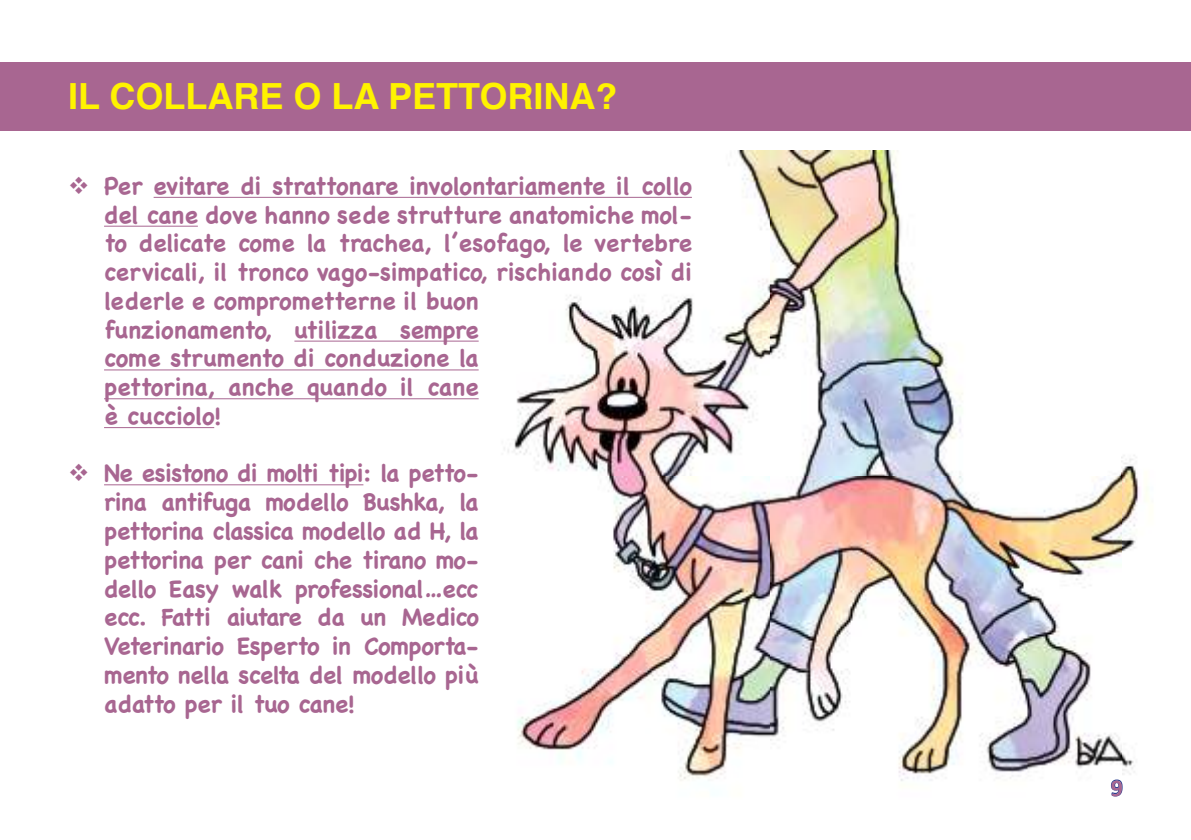
<style>
.page{position:relative;width:1191px;height:840px;background:#fff}
.page>*{position:absolute;margin:0;border:0;box-sizing:border-box;transform-origin:0 0}
.t1{font:700 36px "Helvetica";color:#fff300}
.t2{font:700 24px/28.8px "Chalkboard";color:#a86691;text-align:justify}
.t3{font:700 24px "Calibri";color:#a86691}
</style>
<div class="page">
<img style="left:421px;top:150px;width:728px;height:647px">
<hr style="left:154px;top:197px;width:538px;height:1px;background:#a86691">
<hr style="left:104px;top:226px;width:94px;height:1px;background:#a86691">
<div style="left:0;top:62px;width:1191px;height:68px;background:#a86691"></div>
<hr style="left:294px;top:340px;width:184px;height:1px;background:#a86691">
<hr style="left:104px;top:369px;width:374px;height:1px;background:#a86691">
<hr style="left:104px;top:398px;width:374px;height:1px;background:#a86691">
<hr style="left:104px;top:427px;width:110px;height:1px;background:#a86691">
<hr style="left:104px;top:484px;width:259px;height:1px;background:#a86691">
<svg style="left:1110px;top:778px;width:13px;height:18px"></svg>
<h1 class="t1" style="left:68px;top:68px;width:551px">IL COLLARE O LA PETTORINA?</h1>
<p class="t2" style="left:104px;top:171px;width:589px;text-indent:-36px">❖ Per evitare di strattonare involontariamente il collo del cane dove hanno sede strutture anatomiche mol&shy;to delicate come la trachea, l’esofago, le vertebre cervicali, il tronco vago-simpatico, rischiando così di</p>
<p class="t2" style="left:104px;top:286px;width:376px">lederle e comprometterne il buon funzionamento, utilizza sempre come strumento di conduzione la pettorina, anche quando il cane è cucciolo!</p>
<p class="t2" style="left:104px;top:458px;width:376px;text-indent:-36px">❖ Ne esistono di molti tipi: la petto&shy;rina antifuga modello Bushka, la pettorina classica modello ad H, la pettorina per cani che tirano mo&shy;dello Easy walk professional…ecc ecc. Fatti aiutare da un Medico Veterinario Esperto in Comporta&shy;mento nella scelta del modello più adatto per il tuo cane!</p>
<p class="t3" style="left:1110px;top:771px;width:14px">9</p>
</div>
